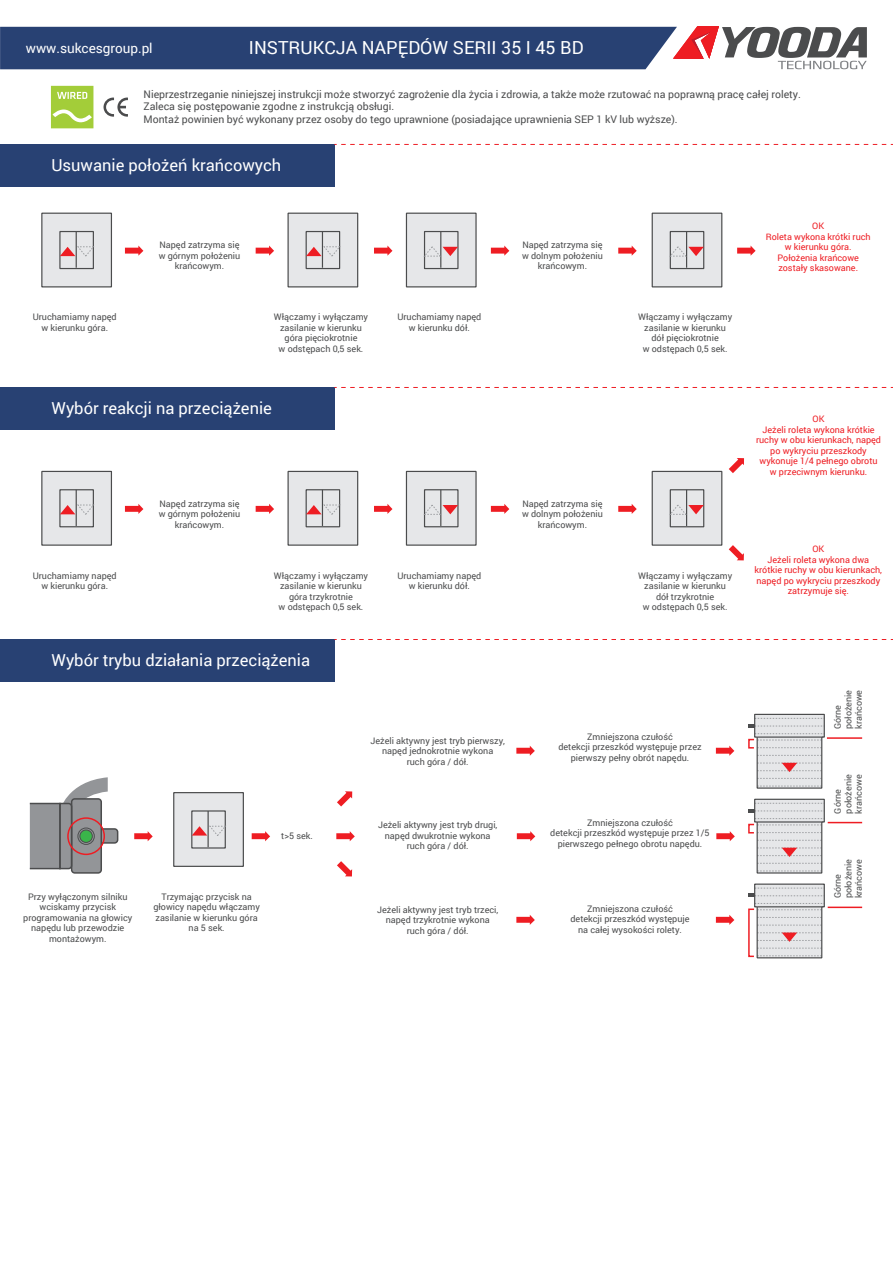
<style>
.page{position:relative;width:893px;height:1263px;background:#fff}
.page>*{position:absolute;margin:0;border:0;box-sizing:border-box;transform-origin:0 0}
.t1{font:18px "Roboto";color:#fff}
.t2{font:16.5px "Roboto";color:#fff}
.t3{font:13.5px "Roboto";color:#fff}
.t4{font:10.5px/12.6px "Roboto";color:#4b4c4d}
.t5{font:9px/10.5px "Roboto";color:#4b4c4d;text-align:center}
.t6{font:9px/10.5px "Roboto";color:#ee1d23;text-align:center}
</style>
<div class="page">
<div style="left:42px;top:213px;width:69px;height:74px;background:#e6e7e9"></div>
<svg style="left:125px;top:246px;width:18px;height:10px"></svg>
<svg style="left:256px;top:246px;width:18px;height:10px"></svg>
<svg style="left:491px;top:246px;width:18px;height:10px"></svg>
<svg style="left:618px;top:246px;width:19px;height:10px"></svg>
<svg style="left:737px;top:246px;width:19px;height:10px"></svg>
<svg style="left:374px;top:246px;width:18px;height:10px"></svg>
<div style="left:41px;top:213px;width:71px;height:74px;border:1px solid #4b4c4d"></div>
<div style="left:59px;top:231px;width:35px;height:38px;border:1px solid #4b4c4d"></div>
<hr style="left:76px;top:232px;width:1px;height:36px;background:#4b4c4d">
<svg style="left:60px;top:246px;width:35px;height:11px"></svg>
<div style="left:288px;top:213px;width:70px;height:74px;background:#e6e7e9"></div>
<div style="left:287px;top:213px;width:71px;height:74px;border:1px solid #4b4c4d"></div>
<div style="left:306px;top:231px;width:34px;height:38px;border:1px solid #4b4c4d"></div>
<hr style="left:322px;top:232px;width:1px;height:36px;background:#4b4c4d">
<svg style="left:306px;top:246px;width:35px;height:11px"></svg>
<div style="left:652px;top:213px;width:70px;height:74px;background:#e6e7e9"></div>
<div style="left:652px;top:213px;width:70px;height:74px;border:1px solid #4b4c4d"></div>
<div style="left:670px;top:231px;width:34px;height:38px;border:1px solid #4b4c4d"></div>
<hr style="left:686px;top:232px;width:1px;height:36px;background:#4b4c4d">
<svg style="left:669px;top:246px;width:35px;height:11px"></svg>
<div style="left:406px;top:213px;width:70px;height:74px;background:#e6e7e9"></div>
<div style="left:406px;top:213px;width:71px;height:74px;border:1px solid #4b4c4d"></div>
<div style="left:424px;top:231px;width:35px;height:38px;border:1px solid #4b4c4d"></div>
<hr style="left:440px;top:232px;width:1px;height:36px;background:#4b4c4d">
<svg style="left:423px;top:246px;width:35px;height:11px"></svg>
<div style="left:42px;top:471px;width:69px;height:74px;background:#e6e7e9"></div>
<svg style="left:125px;top:504px;width:18px;height:10px"></svg>
<svg style="left:256px;top:504px;width:18px;height:10px"></svg>
<svg style="left:491px;top:504px;width:18px;height:10px"></svg>
<svg style="left:618px;top:504px;width:19px;height:10px"></svg>
<svg style="left:729px;top:458px;width:15px;height:15px"></svg>
<svg style="left:729px;top:545px;width:15px;height:15px"></svg>
<svg style="left:374px;top:504px;width:18px;height:10px"></svg>
<div style="left:41px;top:471px;width:71px;height:75px;border:1px solid #4b4c4d"></div>
<div style="left:59px;top:489px;width:35px;height:38px;border:1px solid #4b4c4d"></div>
<hr style="left:76px;top:490px;width:1px;height:36px;background:#4b4c4d">
<svg style="left:60px;top:504px;width:35px;height:11px"></svg>
<div style="left:288px;top:471px;width:70px;height:74px;background:#e6e7e9"></div>
<div style="left:287px;top:471px;width:71px;height:75px;border:1px solid #4b4c4d"></div>
<div style="left:306px;top:489px;width:34px;height:38px;border:1px solid #4b4c4d"></div>
<hr style="left:322px;top:490px;width:1px;height:36px;background:#4b4c4d">
<svg style="left:306px;top:504px;width:35px;height:11px"></svg>
<div style="left:652px;top:471px;width:70px;height:74px;background:#e6e7e9"></div>
<div style="left:652px;top:471px;width:70px;height:75px;border:1px solid #4b4c4d"></div>
<div style="left:670px;top:489px;width:34px;height:38px;border:1px solid #4b4c4d"></div>
<hr style="left:686px;top:490px;width:1px;height:36px;background:#4b4c4d">
<svg style="left:669px;top:504px;width:35px;height:11px"></svg>
<div style="left:406px;top:471px;width:70px;height:74px;background:#e6e7e9"></div>
<div style="left:406px;top:471px;width:71px;height:75px;border:1px solid #4b4c4d"></div>
<div style="left:424px;top:489px;width:35px;height:38px;border:1px solid #4b4c4d"></div>
<hr style="left:440px;top:490px;width:1px;height:36px;background:#4b4c4d">
<svg style="left:423px;top:504px;width:35px;height:11px"></svg>
<div style="left:0;top:144px;width:334px;height:43px;background:#284173"></div>
<svg style="left:334px;top:144px;width:559px;height:1px"></svg>
<svg style="left:0;top:26px;width:867px;height:43px;background:#4f5d83"></svg>
<svg style="left:104px;top:98px;width:24px;height:19px"></svg>
<svg style="left:51px;top:86px;width:42px;height:42px;background:#b0d456"></svg>
<div style="left:0;top:387px;width:334px;height:43px;background:#284173"></div>
<svg style="left:334px;top:387px;width:559px;height:1px"></svg>
<div style="left:0;top:639px;width:334px;height:43px;background:#284173"></div>
<svg style="left:334px;top:639px;width:559px;height:1px"></svg>
<svg style="left:134px;top:831px;width:19px;height:10px"></svg>
<svg style="left:252px;top:831px;width:18px;height:10px"></svg>
<svg style="left:336px;top:831px;width:19px;height:10px"></svg>
<svg style="left:517px;top:831px;width:18px;height:10px"></svg>
<svg style="left:516px;top:746px;width:19px;height:10px"></svg>
<svg style="left:516px;top:915px;width:19px;height:10px"></svg>
<svg style="left:716px;top:831px;width:19px;height:10px"></svg>
<svg style="left:716px;top:746px;width:18px;height:10px"></svg>
<svg style="left:716px;top:915px;width:18px;height:10px"></svg>
<svg style="left:337px;top:791px;width:15px;height:15px"></svg>
<svg style="left:337px;top:861px;width:15px;height:15px"></svg>
<div style="left:174px;top:793px;width:69px;height:73px;background:#e6e7e9"></div>
<div style="left:173px;top:792px;width:71px;height:75px;border:1px solid #4b4c4d"></div>
<div style="left:191px;top:810px;width:35px;height:38px;border:1px solid #4b4c4d"></div>
<hr style="left:208px;top:811px;width:1px;height:36px;background:#4b4c4d">
<svg style="left:192px;top:825px;width:34px;height:12px"></svg>
<svg style="left:30px;top:777px;width:89px;height:96px"></svg>
<svg style="left:78px;top:828px;width:16px;height:16px"></svg>
<div style="left:77px;top:827px;width:18px;height:18px;border:1px solid #4b4c4d;border-radius:50%"></div>
<div style="left:80px;top:830px;width:12px;height:12px;background:#3ab54a;border-radius:50%"></div>
<div style="left:79px;top:829px;width:14px;height:14px;border:1px solid #4b4c4d;border-radius:50%"></div>
<div style="left:67px;top:817px;width:38px;height:38px;border:2px solid #ee1d23;border-radius:50%"></div>
<svg style="left:748px;top:713px;width:77px;height:75px;background:#dad8d9"></svg>
<svg style="left:748px;top:798px;width:77px;height:75px;background:#d9d7d9"></svg>
<svg style="left:748px;top:883px;width:77px;height:75px;background:#d7d6d7"></svg>
<hr style="left:827px;top:737px;width:35px;height:2px;background:#ee1d23">
<hr style="left:828px;top:822px;width:34px;height:1px;background:#ee1d23">
<hr style="left:828px;top:906px;width:34px;height:2px;background:#ee1d23">
<div style="left:748px;top:739px;width:7px;height:9px;border:2px solid #ee1d23"></div>
<div style="left:748px;top:824px;width:7px;height:9px;border:2px solid #ee1d23"></div>
<div style="left:748px;top:908px;width:7px;height:49px;border:2px solid #ee1d23"></div>
<h1 class="t1" style="left:249px;top:35px;width:336px">INSTRUKCJA NAPĘDÓW SERII 35 I 45 BD</h1>
<p class="t4" style="left:144px;top:87px;width:659px">Nieprzestrzeganie niniejszej instrukcji może stworzyć zagrożenie dla życia i zdrowia, a także może rzutować na poprawną pracę całej rolety.<br>Zaleca się postępowanie zgodne z instrukcją obsługi.<br>Montaż powinien być wykonany przez osoby do tego uprawnione (posiadające uprawnienia SEP 1 kV lub wyższe).</p>
<h3 class="t3" style="left:26px;top:38px;width:128px">www.sukcesgroup.pl</h3>
<h2 class="t2" style="left:51px;top:153px;width:231px">Usuwanie położeń krańcowych</h2>
<p class="t5" style="left:33px;top:312px;width:85px">Uruchamiamy napęd w kierunku góra.</p>
<p class="t5" style="left:159px;top:240px;width:83px">Napęd zatrzyma się w górnym położeniu krańcowym.</p>
<p class="t5" style="left:522px;top:240px;width:82px">Napęd zatrzyma się w dolnym położeniu krańcowym.</p>
<p class="t5" style="left:274px;top:312px;width:96px">Włączamy i wyłączamy zasilanie w kierunku góra pięciokrotnie<br>w odstępach 0,5 sek.</p>
<p class="t5" style="left:638px;top:312px;width:96px">Włączamy i wyłączamy zasilanie w kierunku dół pięciokrotnie<br>w odstępach 0,5 sek.</p>
<p class="t5" style="left:397px;top:312px;width:85px">Uruchamiamy napęd w kierunku dół.</p>
<h2 class="t2" style="left:51px;top:396px;width:222px">Wybór reakcji na przeciążenie</h2>
<p class="t5" style="left:33px;top:570px;width:85px">Uruchamiamy napęd w kierunku góra.</p>
<p class="t5" style="left:159px;top:498px;width:83px">Napęd zatrzyma się w górnym położeniu krańcowym.</p>
<p class="t5" style="left:522px;top:498px;width:82px">Napęd zatrzyma się w dolnym położeniu krańcowym.</p>
<p class="t5" style="left:274px;top:570px;width:96px">Włączamy i wyłączamy zasilanie w kierunku góra trzykrotnie<br>w odstępach 0,5 sek.</p>
<p class="t5" style="left:638px;top:570px;width:96px">Włączamy i wyłączamy zasilanie w kierunku dół trzykrotnie<br>w odstępach 0,5 sek.</p>
<p class="t5" style="left:397px;top:570px;width:85px">Uruchamiamy napęd w kierunku dół.</p>
<h2 class="t2" style="left:51px;top:648px;width:260px">Wybór trybu działania przeciążenia</h2>
<p class="t5" style="left:281px;top:830px;width:33px">t&gt;5 sek.</p>
<p class="t5" style="left:23px;top:891px;width:111px">Przy wyłączonym silniku wciskamy przycisk programowania na głowicy napędu lub przewodzie montażowym.</p>
<p class="t5" style="left:153px;top:891px;width:108px">Trzymając przycisk na głowicy napędu włączamy zasilanie w kierunku góra na 5 sek.</p>
<p class="t5" style="left:370px;top:735px;width:136px">Jeżeli aktywny jest tryb pierwszy, napęd jednokrotnie wykona<br>ruch góra / dół.</p>
<p class="t5" style="left:558px;top:731px;width:145px">Zmniejszona czułość<br>detekcji przeszkód występuje przez pierwszy pełny obrót napędu.</p>
<p class="t5" style="left:378px;top:819px;width:121px">Jeżeli aktywny jest tryb drugi, napęd dwukrotnie wykona ruch góra / dół.</p>
<p class="t5" style="left:550px;top:817px;width:161px">Zmniejszona czułość<br>detekcji przeszkód występuje przez 1/5 pierwszego pełnego obrotu napędu.</p>
<p class="t5" style="left:377px;top:904px;width:123px">Jeżeli aktywny jest tryb trzeci, napęd trzykrotnie wykona ruch góra / dół.</p>
<p class="t5" style="left:570px;top:903px;width:121px">Zmniejszona czułość detekcji przeszkód występuje na całej wysokości rolety.</p>
<p class="t6" style="left:766px;top:221px;width:106px">OK<br>Roleta wykona krótki ruch w kierunku góra.<br>Położenia krańcowe zostały skasowane.</p>
<p class="t6" style="left:756px;top:414px;width:126px">OK<br>Jeżeli roleta wykona krótkie ruchy w obu kierunkach, napęd po wykryciu przeszkody wykonuje 1/4 pełnego obrotu w przeciwnym kierunku.</p>
<p class="t6" style="left:755px;top:543px;width:129px">OK<br>Jeżeli roleta wykona dwa krótkie ruchy w obu kierunkach, napęd po wykryciu przeszkody zatrzymuje się.</p>
<p class="t5" style="left:832px;top:729px;width:41px;text-align:left;rotate:-90deg">Górne położenie krańcowe</p>
<p class="t5" style="left:832px;top:813px;width:41px;text-align:left;rotate:-90deg">Górne położenie krańcowe</p>
<p class="t5" style="left:832px;top:898px;width:41px;text-align:left;rotate:-90deg">Górne położenie krańcowe</p>
</div>
